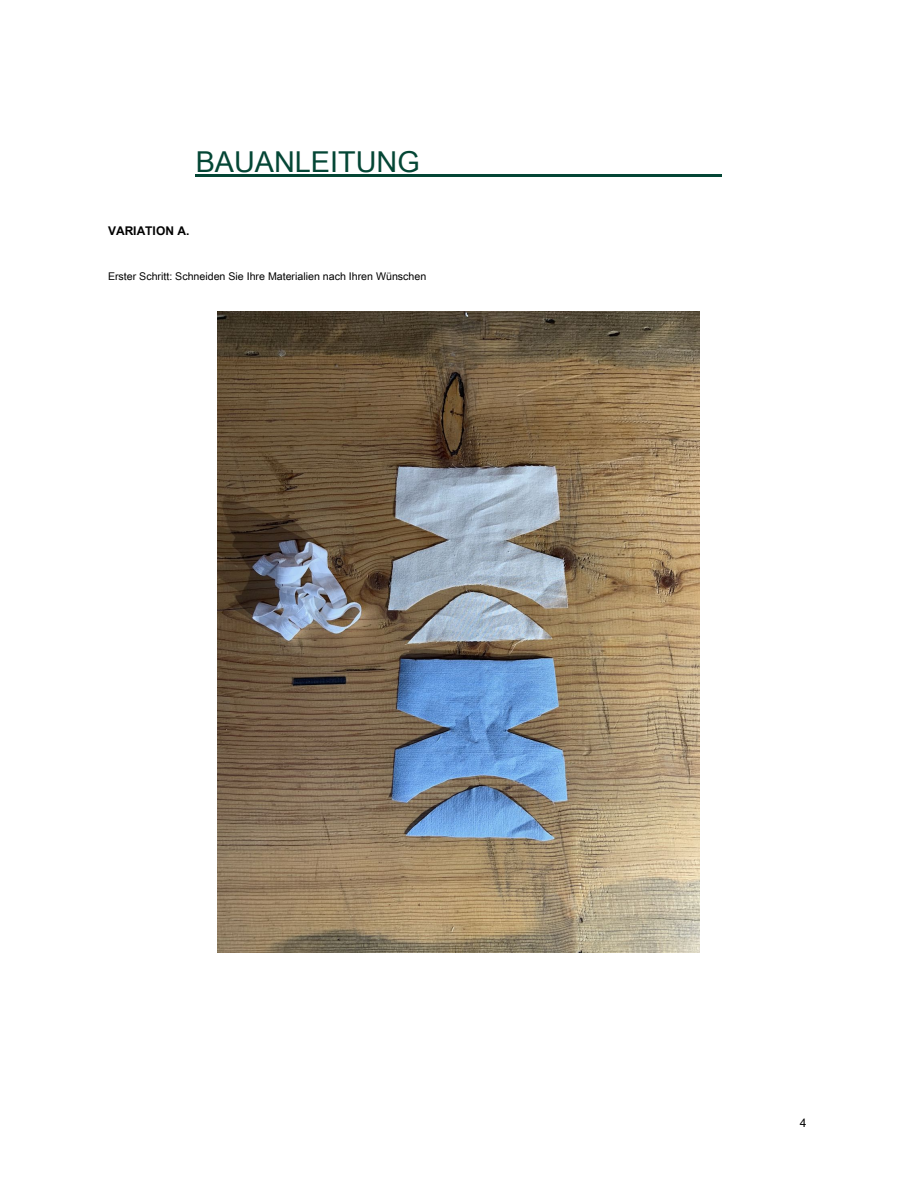
<style>
.page{position:relative;width:918px;height:1188px;background:#fff}
.page>*{position:absolute;margin:0;border:0;box-sizing:border-box;transform-origin:0 0}
.t1{font:28.8px "Arial Unicode MS";color:#044635}
.t2{font:700 12px "Arial Unicode MS";color:#000}
.t3{font:12px "Arial Unicode MS";color:#000}
.t4{font:10.65px "Arial Unicode MS";color:#000}
</style>
<div class="page">
<img style="left:217px;top:312px;width:483px;height:641px">
<hr style="left:196px;top:174px;width:526px;height:3px;background:#044635">
<h1 class="t1" style="left:196px;top:141px;width:226px">BAUANLEITUNG</h1>
<p class="t2" style="left:108px;top:222px;width:83px">VARIATION A.</p>
<p class="t4" style="left:108px;top:269px;width:320px">Erster Schritt: Schneiden Sie Ihre Materialien nach Ihren Wünschen</p>
<p class="t3" style="left:800px;top:1114px;width:8px">4</p>
</div>
